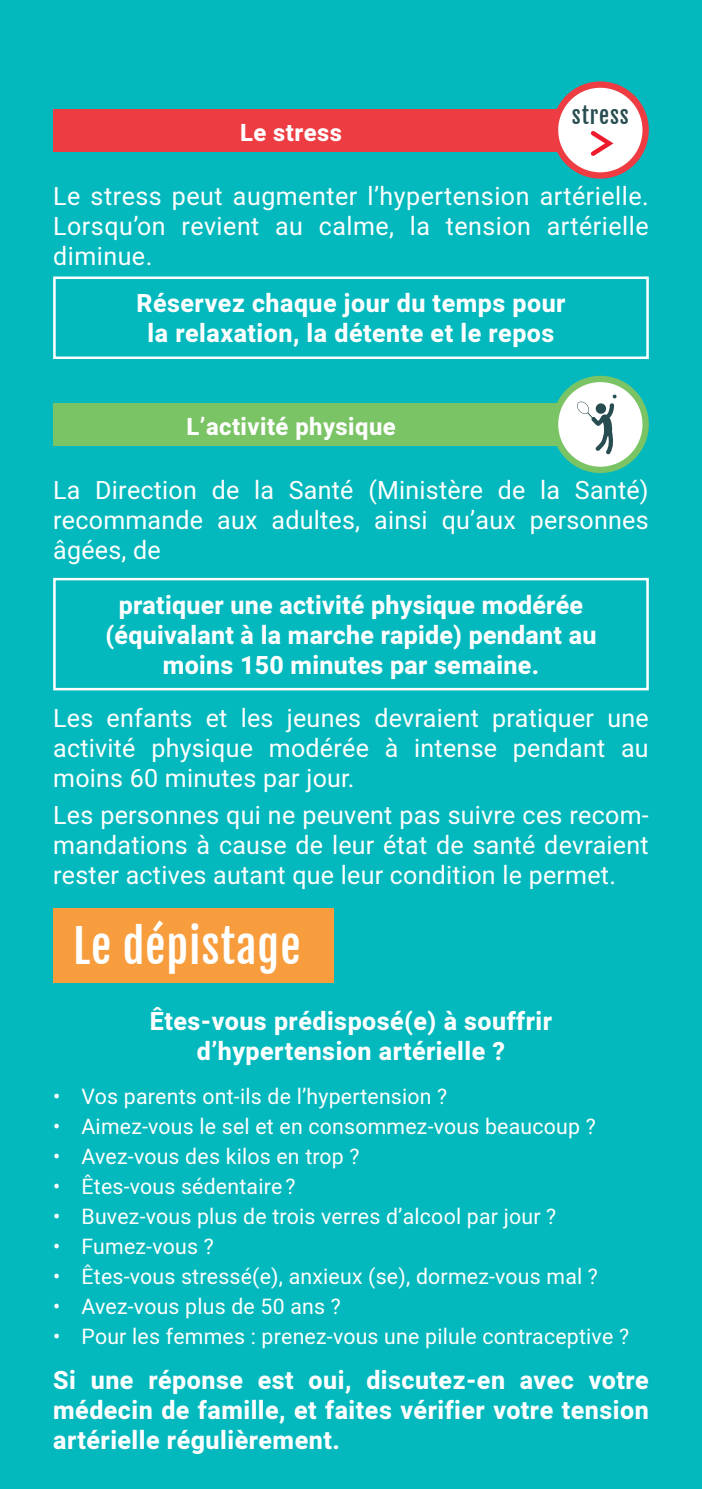
<style>
.page{position:relative;width:702px;height:1489px;background:#fff}
.page>*{position:absolute;margin:0;border:0;box-sizing:border-box;transform-origin:0 0}
.t1{font:45px "Fjalla One";letter-spacing:.02em;color:#fff}
.t2{font:25px/30px "Heebo";letter-spacing:.01em;color:#fff;text-align:justify}
.t3{font:800 25px/30px "Heebo";letter-spacing:.02em;color:#fff;text-align:center}
.t4{font:800 23.75px "Heebo";letter-spacing:.02em;color:#fff}
.t5{font:22px "Fjalla One";letter-spacing:.04em;color:#274d51}
.t6{font:21.25px "Heebo";letter-spacing:.01em;color:#fff}
</style>
<div class="page">
<div style="left:0;top:0;width:702px;height:1488px;background:#03b9bd"></div>
<div style="left:401px;top:403px;width:188px;height:42px;background:#7bc465"></div>
<div style="left:53px;top:403px;width:476px;height:42px;background:#7bc465"></div>
<svg style="left:555px;top:379px;width:90px;height:91px;background:#ecf6e9"></svg>
<div style="left:552px;top:376px;width:96px;height:97px;border:6px solid #7bc465;border-radius:50%"></div>
<svg style="left:576px;top:394px;width:40px;height:61px;background:#cdd6d7"></svg>
<div style="left:53px;top:907px;width:280px;height:75px;background:#f89d3d"></div>
<div style="left:401px;top:109px;width:188px;height:42px;background:#ed3d42"></div>
<div style="left:53px;top:109px;width:476px;height:42px;background:#ed3d42"></div>
<div style="left:555px;top:85px;width:90px;height:90px;background:#fff;border-radius:50%"></div>
<div style="left:552px;top:81px;width:96px;height:98px;border:6px solid #ed3d42;border-radius:50%"></div>
<svg style="left:591px;top:131px;width:23px;height:25px"></svg>
<div style="left:53px;top:276px;width:595px;height:83px;border:2px solid #fff"></div>
<div style="left:53px;top:578px;width:595px;height:112px;border:2px solid #fff"></div>
<p class="t4" style="left:240px;top:116px;width:103px">Le stress</p>
<p class="t5" style="left:571px;top:101px;width:59px">stress</p>
<p class="t2" style="left:53px;top:181px;width:597px">Le stress peut augmenter l’hypertension artérielle.<br>Lorsqu’on revient au calme, la tension artérielle diminue.</p>
<p class="t3" style="left:136px;top:289px;width:430px">Réservez chaque jour du temps pour la relaxation, la détente et le repos</p>
<p class="t4" style="left:186px;top:410px;width:211px">L’activité physique</p>
<p class="t2" style="left:53px;top:475px;width:597px">La Direction de la Santé (Ministère de la Santé) recommande aux adultes, ainsi qu’aux personnes âgées, de</p>
<p class="t3" style="left:105px;top:590px;width:492px">pratiquer une activité physique modérée (équivalant à la marche rapide) pendant au moins 150 minutes par semaine.</p>
<p class="t2" style="left:53px;top:703px;width:597px">Les enfants et les jeunes devraient pratiquer une activité physique modérée à intense pendant au moins 60 minutes par jour.</p>
<p class="t2" style="left:53px;top:800px;width:597px">Les personnes qui ne peuvent pas suivre ces recom&shy;mandations à cause de leur état de santé devraient rester actives autant que leur condition le permet.</p>
<h1 class="t1" style="left:73px;top:918px;width:229px">Le dépistage</h1>
<p class="t3" style="left:150px;top:1006px;width:404px">Êtes-vous prédisposé(e) à souffrir d’hypertension artérielle ?</p>
<p class="t6" style="left:53px;top:1081px;width:395px">• Vos parents ont-ils de l’hypertension ?</p>
<p class="t6" style="left:53px;top:1111px;width:544px">• Aimez-vous le sel et en consommez-vous beaucoup ?</p>
<p class="t6" style="left:53px;top:1141px;width:308px">• Avez-vous des kilos en trop ?</p>
<p class="t6" style="left:53px;top:1171px;width:244px">• Êtes-vous sédentaire ?</p>
<p class="t6" style="left:53px;top:1201px;width:504px">• Buvez-vous plus de trois verres d’alcool par jour ?</p>
<p class="t6" style="left:53px;top:1231px;width:162px">• Fumez-vous ?</p>
<p class="t6" style="left:53px;top:1261px;width:546px">• Êtes-vous stressé(e), anxieux (se), dormez-vous mal ?</p>
<p class="t6" style="left:53px;top:1291px;width:289px">• Avez-vous plus de 50 ans ?</p>
<p class="t6" style="left:53px;top:1321px;width:577px">• Pour les femmes : prenez-vous une pilule contraceptive ?</p>
<p class="t3" style="left:53px;top:1365px;width:597px;text-align:justify">Si une réponse est oui, discutez-en avec votre médecin de famille, et faites vérifier votre tension artérielle régulièrement.</p>
</div>
